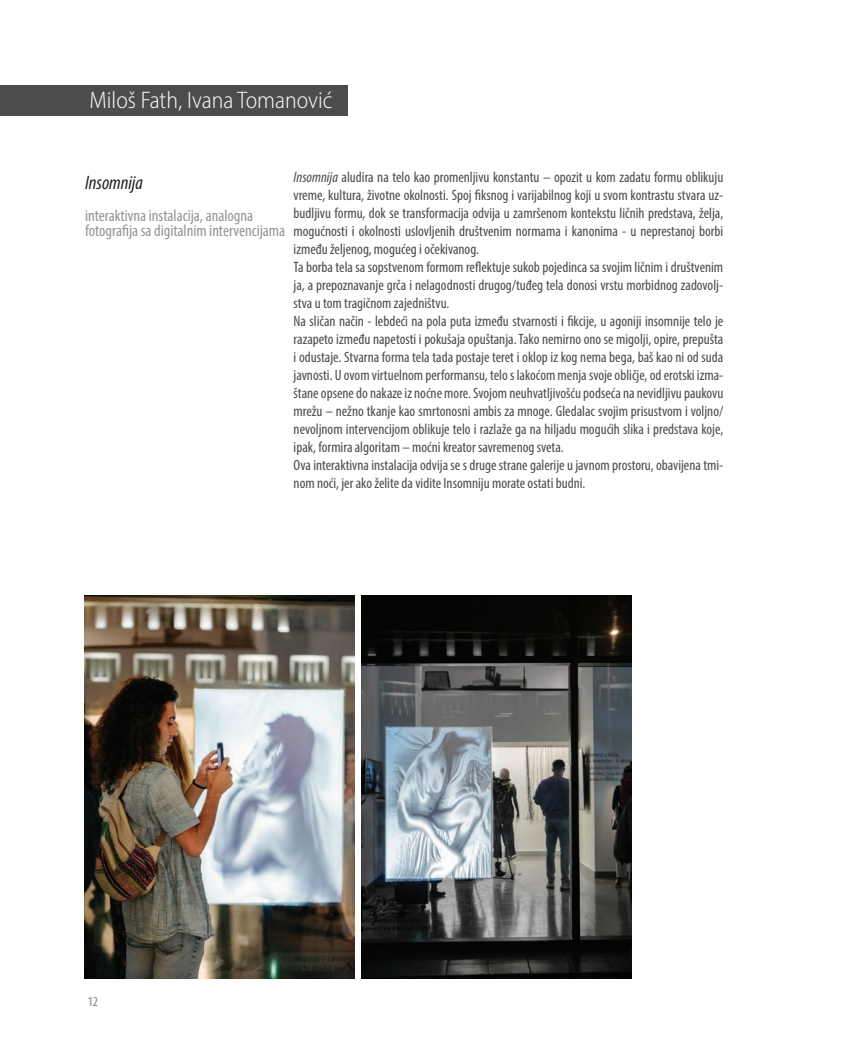
<style>
.page{position:relative;width:851px;height:1063px;background:#fff}
.page>*{position:absolute;margin:0;border:0;box-sizing:border-box;transform-origin:0 0}
.t1{font:300 semi-condensed 24px "Myriad Pro";color:#fff}
.t2{font:italic condensed 19.5px "Myriad Pro";color:#231f20}
.t3{font:condensed 16.5px/15px "Myriad Pro";color:#939598}
.t4{font:condensed 15px/18px "Myriad Pro";color:#4b4c4d}
.t5{font:condensed 13.5px "Myriad Pro";color:#808285}
.s1{font-style:italic}
</style>
<div class="page">
<div style="left:0;top:85px;width:347px;height:30px;background:#4b4c4d"></div>
<img style="left:84px;top:595px;width:270px;height:383px">
<img style="left:362px;top:595px;width:269px;height:383px">
<h1 class="t1" style="left:89px;top:85px;width:244px">Miloš Fath, Ivana Tomanović</h1>
<h2 class="t2" style="left:85px;top:171px;width:59px">Insomnija</h2>
<p class="t3" style="left:85px;top:208px;width:201px">interaktivna instalacija, analogna fotografija sa digitalnim intervencijama</p>
<p class="t4" style="left:293px;top:168px;width:431px"><span class="s1">Insomnija</span> aludira na telo kao promenljivu konstantu – opozit u kom zadatu formu oblikuju vreme, kultura, životne okolnosti. Spoj fiksnog i varijabilnog koji u svom kontrastu stvara uz&shy;budljivu formu, dok se transformacija odvija u zamršenom kontekstu ličnih predstava, želja, mogućnosti i okolnosti uslovljenih društvenim normama i kanonima - u neprestanoj borbi između željenog, mogućeg i očekivanog.<br>Ta borba tela sa sopstvenom formom reflektuje sukob pojedinca sa svojim ličnim i društvenim ja, a prepoznavanje grča i nelagodnosti drugog/tuđeg tela donosi vrstu morbidnog zadovolj&shy;stva u tom tragičnom zajedništvu.<br>Na sličan način - lebdeći na pola puta između stvarnosti i fikcije, u agoniji insomnije telo je razapeto između napetosti i pokušaja opuštanja. Tako nemirno ono se migolji, opire, prepušta i odustaje. Stvarna forma tela tada postaje teret i oklop iz kog nema bega, baš kao ni od suda javnosti. U ovom virtuelnom performansu, telo s lakoćom menja svoje obličje, od erotski izma&shy;štane opsene do nakaze iz noćne more. Svojom neuhvatljivošću podseća na nevidljivu paukovu mrežu – nežno tkanje kao smrtonosni ambis za mnoge. Gledalac svojim prisustvom i voljno/ nevoljnom intervencijom oblikuje telo i razlaže ga na hiljadu mogućih slika i predstava koje, ipak, formira algoritam – moćni kreator savremenog sveta.<br>Ova interaktivna instalacija odvija se s druge strane galerije u javnom prostoru, obavijena tmi&shy;nom noći, jer ako želite da vidite Insomniju morate ostati budni.</p>
<p class="t5" style="left:88px;top:993px;width:12px">12</p>
</div>
